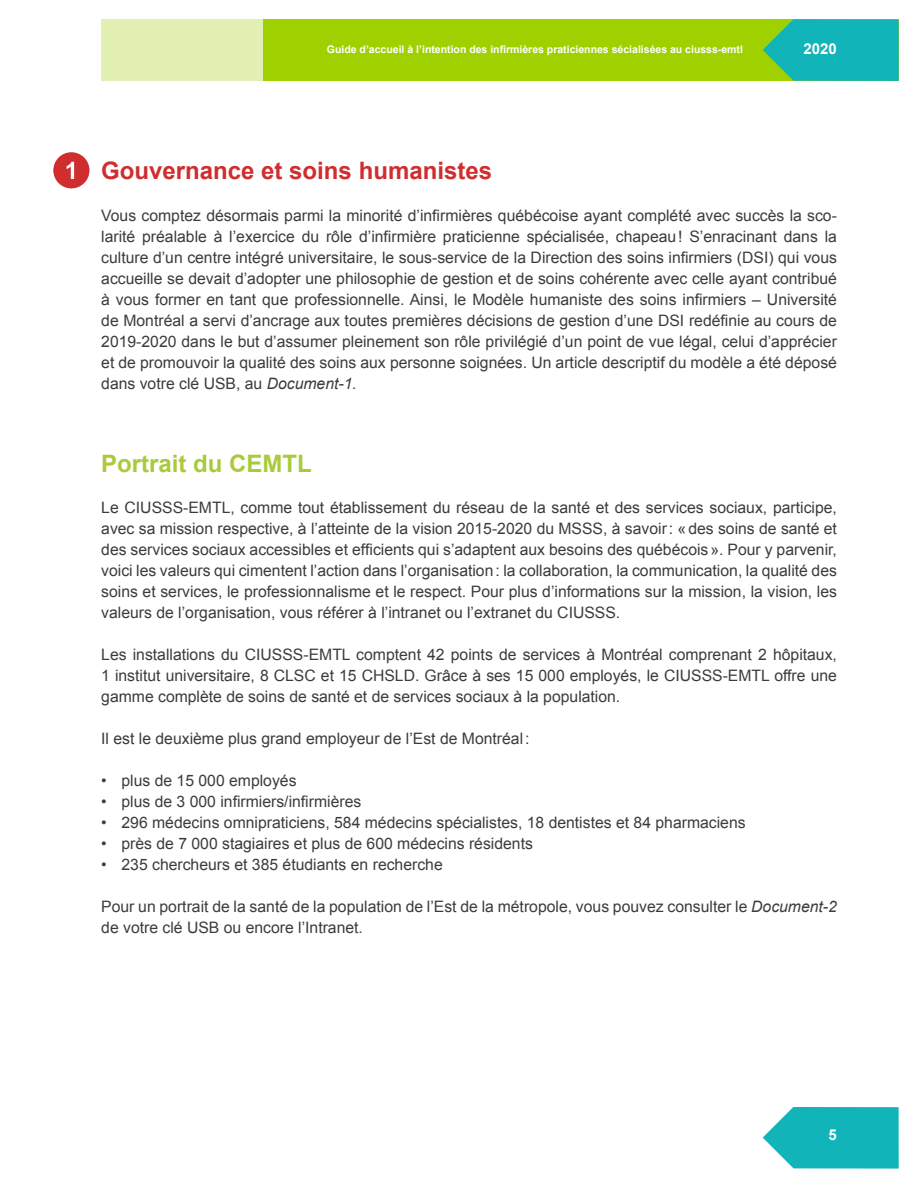
<style>
.page{position:relative;width:918px;height:1188px;background:#fff}
.page>*{position:absolute;margin:0;border:0;box-sizing:border-box;transform-origin:0 0}
.t1{font:700 24px "Arial";color:#d02d2f}
.t2{font:700 24px "Arial";color:#abca3b}
.t3{font:15.75px/21px "Arial";color:#3c3c3b;text-align:justify}
.t4{font:700 15px "Arial";color:#fff}
.t5{font:700 10.5px "Arial";color:#fff}
.s1{font-style:italic}
</style>
<div class="page">
<div style="left:101px;top:19px;width:162px;height:62px;background:#e2f1b3"></div>
<div style="left:263px;top:19px;width:635px;height:62px;background:#9fd100"></div>
<svg style="left:763px;top:19px;width:136px;height:62px;background:#22b7a2"></svg>
<svg style="left:763px;top:1107px;width:136px;height:62px;background:#2ebdc1"></svg>
<div style="left:53px;top:152px;width:36px;height:36px;background:#d02d2f;border-radius:50%"></div>
<svg style="left:67px;top:162px;width:7px;height:17px"></svg>
<p class="t5" style="left:327px;top:42px;width:418px">Guide d’accueil à l’intention des infirmières praticiennes sécialisées au ciusss-emtl</p>
<p class="t4" style="left:804px;top:38px;width:35px">2020</p>
<h1 class="t1" style="left:101px;top:155px;width:392px">Gouvernance et soins humanistes</h1>
<p class="t3" style="left:101px;top:205px;width:737px">Vous comptez désormais parmi la minorité d’infirmières québécoise ayant complété avec succès la sco&shy;larité préalable à l’exercice du rôle d’infirmière praticienne spécialisée, chapeau! S’enracinant dans la culture d’un centre intégré universitaire, le sous-service de la Direction des soins infirmiers (DSI) qui vous accueille se devait d’adopter une philosophie de gestion et de soins cohérente avec celle ayant contribué à vous former en tant que professionnelle. Ainsi, le Modèle humaniste des soins infirmiers – Université de Montréal a servi d’ancrage aux toutes premières décisions de gestion d’une DSI redéfinie au cours de 2019-2020 dans le but d’assumer pleinement son rôle privilégié d’un point de vue légal, celui d’apprécier et de promouvoir la qualité des soins aux personne soignées. Un article descriptif du modèle a été déposé dans votre clé USB, au <span class="s1">Document-1.</span></p>
<h1 class="t2" style="left:101px;top:447px;width:212px">Portrait du CEMTL</h1>
<p class="t3" style="left:101px;top:497px;width:737px">Le CIUSSS-EMTL, comme tout établissement du réseau de la santé et des services sociaux, participe, avec sa mission respective, à l’atteinte de la vision 2015-2020 du MSSS, à savoir: «des soins de santé et des services sociaux accessibles et efficients qui s’adaptent aux besoins des québécois». Pour y parvenir, voici les valeurs qui cimentent l’action dans l’organisation: la collaboration, la communication, la qualité des soins et services, le professionnalisme et le respect. Pour plus d’informations sur la mission, la vision, les valeurs de l’organisation, vous référer à l’intranet ou l’extranet du CIUSSS.</p>
<p class="t3" style="left:101px;top:644px;width:737px">Les installations du CIUSSS-EMTL comptent 42 points de services à Montréal comprenant 2 hôpitaux, 1 institut universitaire, 8 CLSC et 15 CHSLD. Grâce à ses 15 000 employés, le CIUSSS-EMTL offre une gamme complète de soins de santé et de services sociaux à la population.</p>
<p class="t3" style="left:101px;top:728px;width:430px">Il est le deuxième plus grand employeur de l’Est de Montréal:</p>
<p class="t3" style="left:101px;top:770px;width:197px">• plus de 15 000 employés</p>
<p class="t3" style="left:101px;top:791px;width:262px">• plus de 3 000 infirmiers/infirmières</p>
<p class="t3" style="left:101px;top:812px;width:646px">• 296 médecins omnipraticiens, 584 médecins spécialistes, 18 dentistes et 84 pharmaciens</p>
<p class="t3" style="left:101px;top:833px;width:433px">• près de 7 000 stagiaires et plus de 600 médecins résidents</p>
<p class="t3" style="left:101px;top:854px;width:343px">• 235 chercheurs et 385 étudiants en recherche</p>
<p class="t3" style="left:101px;top:896px;width:737px">Pour un portrait de la santé de la population de l’Est de la métropole, vous pouvez consulter le <span class="s1">Document-2 </span>de votre clé USB ou encore l’Intranet.</p>
<p class="t4" style="left:829px;top:1125px;width:10px">5</p>
</div>
